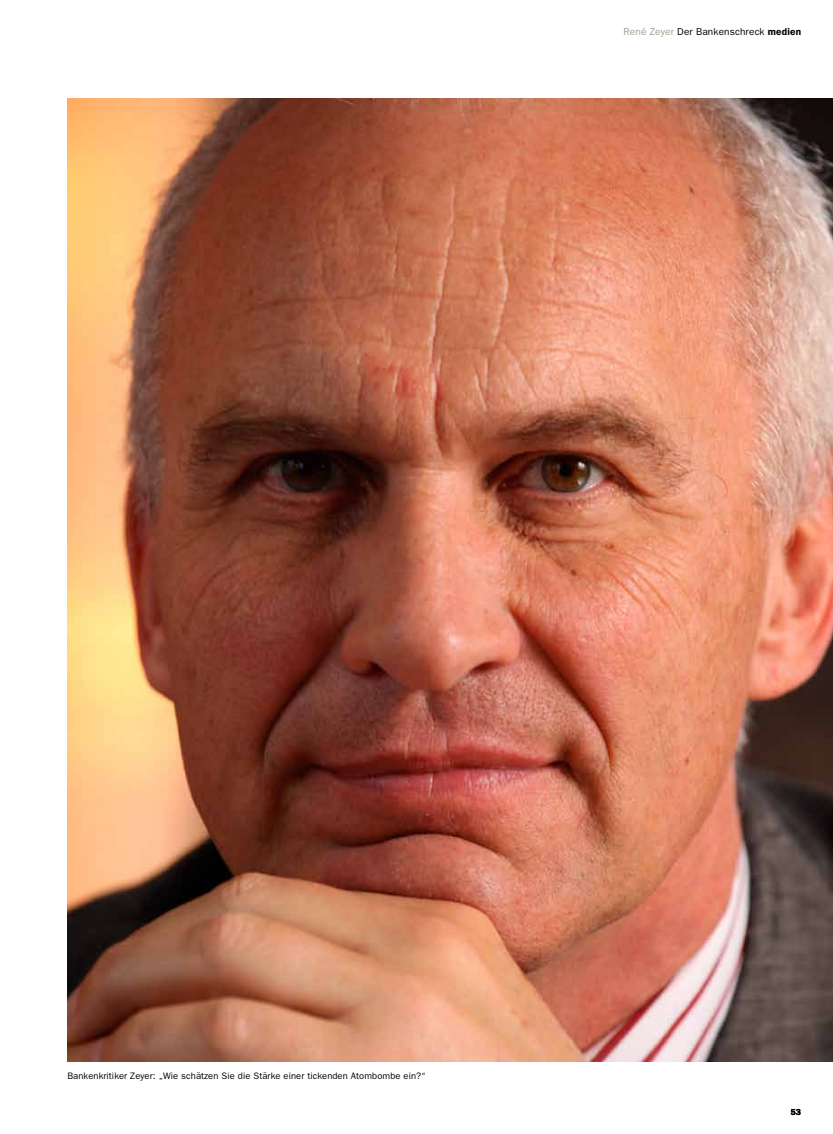
<style>
.page{position:relative;width:833px;height:1134px;background:#fff}
.page>*{position:absolute;margin:0;border:0;box-sizing:border-box;transform-origin:0 0}
.t1{font:10px "Franklin Gothic";letter-spacing:.015em;color:#000}
.t2{font:9.38px "Franklin Gothic";letter-spacing:.01em;color:#000}
.t3{font:600 8.75px "Franklin Gothic";color:#000}
.s1{color:#9d9d8d}
.s2{font-weight:600}
</style>
<div class="page">
<img style="left:67px;top:99px;width:766px;height:962px">
<p class="t1" style="left:623px;top:26px;width:179px"><span class="s1">René Zeyer</span> Der Bankenschreck <span class="s2">medien</span></p>
<p class="t2" style="left:67px;top:1071px;width:360px">Bankenkritiker Zeyer: „Wie schätzen Sie die Stärke einer tickenden Atombombe ein?“</p>
<p class="t3" style="left:790px;top:1106px;width:12px">53</p>
</div>
